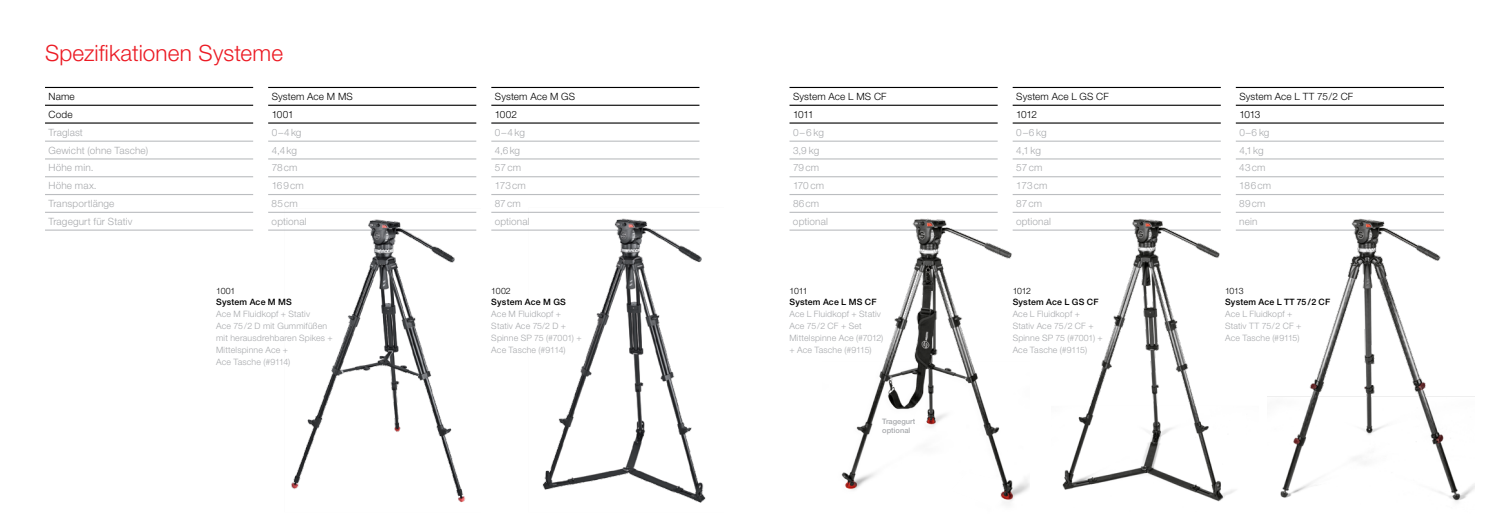
<style>
.page{position:relative;width:1489px;height:525px;background:#fff}
.page>*{position:absolute;margin:0;border:0;box-sizing:border-box;transform-origin:0 0}
.t1{font:300 22.5px "Helvetica Neue LT Pro";letter-spacing:.005em;color:#ec1b24}
.t2{font:300 10px "Helvetica Neue LT Pro";letter-spacing:.015em;color:#a7a9ac}
.t3{font:300 10px "Helvetica Neue LT Pro";letter-spacing:.01em;color:#000}
.t4{font:300 8.75px/11.9px "Helvetica Neue LT Pro";letter-spacing:.02em;color:#a7a9ac}
.t5{font:500 8.75px "Helvetica Neue LT Pro";letter-spacing:.02em;color:#000}
.t6{font:300 8.75px "Helvetica Neue LT Pro";letter-spacing:-.04em;color:#000}
.t7{font:500 7.5px/9px "Helvetica Neue LT Pro";color:#a7a9ac}
</style>
<div class="page">
<hr style="left:45px;top:140px;width:208px;height:2px;background:#bbbdc0">
<hr style="left:268px;top:140px;width:208px;height:2px;background:#bbbdc0">
<hr style="left:491px;top:140px;width:208px;height:2px;background:#bbbdc0">
<hr style="left:789px;top:140px;width:208px;height:2px;background:#bbbdc0">
<hr style="left:1012px;top:140px;width:208px;height:2px;background:#bbbdc0">
<hr style="left:1235px;top:140px;width:208px;height:2px;background:#bbbdc0">
<hr style="left:45px;top:158px;width:208px;height:1px;background:#bbbdc0">
<hr style="left:268px;top:158px;width:208px;height:1px;background:#bbbdc0">
<hr style="left:491px;top:158px;width:208px;height:1px;background:#bbbdc0">
<hr style="left:789px;top:158px;width:208px;height:1px;background:#bbbdc0">
<hr style="left:1012px;top:158px;width:208px;height:1px;background:#bbbdc0">
<hr style="left:1235px;top:158px;width:208px;height:1px;background:#bbbdc0">
<hr style="left:45px;top:176px;width:208px;height:1px;background:#bbbdc0">
<hr style="left:268px;top:176px;width:208px;height:1px;background:#bbbdc0">
<hr style="left:491px;top:176px;width:208px;height:1px;background:#bbbdc0">
<hr style="left:789px;top:176px;width:208px;height:1px;background:#bbbdc0">
<hr style="left:1012px;top:176px;width:208px;height:1px;background:#bbbdc0">
<hr style="left:1235px;top:176px;width:208px;height:1px;background:#bbbdc0">
<hr style="left:45px;top:194px;width:208px;height:1px;background:#bbbdc0">
<hr style="left:268px;top:194px;width:208px;height:1px;background:#bbbdc0">
<hr style="left:491px;top:194px;width:208px;height:1px;background:#bbbdc0">
<hr style="left:789px;top:194px;width:208px;height:1px;background:#bbbdc0">
<hr style="left:1012px;top:194px;width:208px;height:1px;background:#bbbdc0">
<hr style="left:1235px;top:194px;width:208px;height:1px;background:#bbbdc0">
<hr style="left:45px;top:212px;width:208px;height:1px;background:#bbbdc0">
<hr style="left:268px;top:212px;width:208px;height:1px;background:#bbbdc0">
<hr style="left:491px;top:212px;width:208px;height:1px;background:#bbbdc0">
<hr style="left:789px;top:212px;width:208px;height:1px;background:#bbbdc0">
<hr style="left:1012px;top:212px;width:208px;height:1px;background:#bbbdc0">
<hr style="left:1235px;top:212px;width:208px;height:1px;background:#bbbdc0">
<hr style="left:45px;top:229px;width:208px;height:1px;background:#bbbdc0">
<hr style="left:268px;top:229px;width:208px;height:1px;background:#bbbdc0">
<hr style="left:491px;top:229px;width:208px;height:1px;background:#bbbdc0">
<hr style="left:789px;top:229px;width:208px;height:1px;background:#bbbdc0">
<hr style="left:1012px;top:229px;width:208px;height:1px;background:#bbbdc0">
<hr style="left:1235px;top:229px;width:208px;height:1px;background:#bbbdc0">
<hr style="left:45px;top:87px;width:208px;height:1px;background:#000">
<hr style="left:268px;top:87px;width:208px;height:1px;background:#000">
<hr style="left:491px;top:87px;width:208px;height:1px;background:#000">
<hr style="left:789px;top:87px;width:208px;height:1px;background:#000">
<hr style="left:1012px;top:87px;width:208px;height:1px;background:#000">
<hr style="left:1235px;top:87px;width:208px;height:1px;background:#000">
<hr style="left:45px;top:105px;width:208px;height:1px;background:#000">
<hr style="left:268px;top:105px;width:208px;height:1px;background:#000">
<hr style="left:491px;top:105px;width:208px;height:1px;background:#000">
<hr style="left:789px;top:105px;width:208px;height:1px;background:#000">
<hr style="left:1012px;top:105px;width:208px;height:1px;background:#000">
<hr style="left:1235px;top:105px;width:208px;height:1px;background:#000">
<hr style="left:45px;top:122px;width:208px;height:1px;background:#000">
<hr style="left:268px;top:122px;width:208px;height:1px;background:#000">
<hr style="left:491px;top:122px;width:208px;height:1px;background:#000">
<hr style="left:789px;top:122px;width:208px;height:1px;background:#000">
<hr style="left:1012px;top:122px;width:208px;height:1px;background:#000">
<hr style="left:1235px;top:122px;width:208px;height:1px;background:#000">
<img style="left:285px;top:211px;width:192px;height:292px">
<img style="left:528px;top:211px;width:178px;height:292px">
<img style="left:822px;top:211px;width:207px;height:292px">
<img style="left:1051px;top:211px;width:207px;height:291px">
<img style="left:1267px;top:211px;width:207px;height:291px">
<h1 class="t1" style="left:45px;top:39px;width:240px">Spezifikationen Systeme</h1>
<p class="t3" style="left:49px;top:90px;width:28px">Name</p>
<p class="t3" style="left:272px;top:90px;width:83px">System Ace M MS</p>
<p class="t3" style="left:495px;top:90px;width:82px">System Ace M GS</p>
<p class="t3" style="left:793px;top:90px;width:95px">System Ace L MS CF</p>
<p class="t3" style="left:1016px;top:90px;width:94px">System Ace L GS CF</p>
<p class="t3" style="left:1239px;top:90px;width:115px">System Ace L TT 75/2 CF</p>
<p class="t3" style="left:49px;top:108px;width:26px">Code</p>
<p class="t3" style="left:272px;top:108px;width:23px">1001</p>
<p class="t3" style="left:495px;top:108px;width:24px">1002</p>
<p class="t3" style="left:793px;top:108px;width:22px">1011</p>
<p class="t3" style="left:1016px;top:108px;width:22px">1012</p>
<p class="t3" style="left:1239px;top:108px;width:23px">1013</p>
<p class="t2" style="left:49px;top:126px;width:36px">Traglast</p>
<p class="t2" style="left:272px;top:126px;width:31px">0–4kg</p>
<p class="t2" style="left:495px;top:126px;width:32px">0–4kg</p>
<p class="t2" style="left:793px;top:126px;width:32px">0–6kg</p>
<p class="t2" style="left:1016px;top:126px;width:32px">0–6kg</p>
<p class="t2" style="left:1239px;top:126px;width:32px">0–6kg</p>
<p class="t2" style="left:49px;top:144px;width:101px">Gewicht (ohne Tasche)</p>
<p class="t2" style="left:272px;top:144px;width:27px">4,4kg</p>
<p class="t2" style="left:495px;top:144px;width:27px">4,6kg</p>
<p class="t2" style="left:793px;top:144px;width:28px">3,9 kg</p>
<p class="t2" style="left:1016px;top:144px;width:26px">4,1kg</p>
<p class="t2" style="left:1239px;top:144px;width:26px">4,1kg</p>
<p class="t2" style="left:49px;top:162px;width:46px">Höhe min.</p>
<p class="t2" style="left:272px;top:162px;width:27px">78cm</p>
<p class="t2" style="left:495px;top:162px;width:28px">57cm</p>
<p class="t2" style="left:793px;top:162px;width:28px">79 cm</p>
<p class="t2" style="left:1016px;top:162px;width:28px">57cm</p>
<p class="t2" style="left:1239px;top:162px;width:28px">43cm</p>
<p class="t2" style="left:48px;top:179px;width:50px">Höhe max.</p>
<p class="t2" style="left:272px;top:179px;width:34px">169cm</p>
<p class="t2" style="left:495px;top:179px;width:33px">173cm</p>
<p class="t2" style="left:793px;top:179px;width:33px">170 cm</p>
<p class="t2" style="left:1016px;top:179px;width:33px">173cm</p>
<p class="t2" style="left:1239px;top:179px;width:33px">186cm</p>
<p class="t2" style="left:48px;top:197px;width:67px">Transportlänge</p>
<p class="t2" style="left:272px;top:197px;width:28px">85cm</p>
<p class="t2" style="left:495px;top:197px;width:27px">87cm</p>
<p class="t2" style="left:793px;top:197px;width:28px">86cm</p>
<p class="t2" style="left:1016px;top:197px;width:28px">87cm</p>
<p class="t2" style="left:1239px;top:197px;width:28px">89cm</p>
<p class="t2" style="left:48px;top:215px;width:85px">Tragegurt für Stativ</p>
<p class="t2" style="left:272px;top:215px;width:36px">optional</p>
<p class="t2" style="left:495px;top:215px;width:36px">optional</p>
<p class="t2" style="left:793px;top:215px;width:36px">optional</p>
<p class="t2" style="left:1016px;top:215px;width:36px">optional</p>
<p class="t2" style="left:1239px;top:215px;width:20px">nein</p>
<p class="t6" style="left:216px;top:285px;width:21px">1001</p>
<p class="t5" style="left:216px;top:297px;width:77px">System Ace M MS</p>
<p class="t4" style="left:216px;top:308px;width:118px">Ace M Fluidkopf + Stativ<br>Ace 75/2 D mit Gummifüßen mit herausdrehbaren Spikes +<br>Mittelspinne Ace +<br>Ace Tasche (#9114)</p>
<p class="t6" style="left:491px;top:285px;width:21px">1002</p>
<p class="t5" style="left:491px;top:297px;width:76px">System Ace M GS</p>
<p class="t4" style="left:491px;top:308px;width:92px">Ace M Fluidkopf +<br>Stativ Ace 75/2 D +<br>Spinne SP 75 (#7001) +<br>Ace Tasche (#9114)</p>
<p class="t6" style="left:789px;top:285px;width:20px">1011</p>
<p class="t5" style="left:789px;top:297px;width:88px">System Ace L MS CF</p>
<p class="t4" style="left:789px;top:308px;width:95px">Ace L Fluidkopf + Stativ<br>Ace 75/2 CF + Set<br>Mittelspinne Ace (#7012) + Ace Tasche (#9115)</p>
<p class="t7" style="left:882px;top:417px;width:35px">Tragegurt optional</p>
<p class="t6" style="left:1012px;top:285px;width:20px">1012</p>
<p class="t5" style="left:1012px;top:297px;width:87px">System Ace L GS CF</p>
<p class="t4" style="left:1012px;top:308px;width:92px">Ace L Fluidkopf +<br>Stativ Ace 75/2 CF +<br>Spinne SP 75 (#7001) +<br>Ace Tasche (#9115)</p>
<p class="t6" style="left:1224px;top:285px;width:20px">1013</p>
<p class="t5" style="left:1224px;top:297px;width:107px">System Ace L TT 75 /2 CF</p>
<p class="t4" style="left:1224px;top:308px;width:78px">Ace L Fluidkopf +<br>Stativ TT 75/2 CF +<br>Ace Tasche (#9115)</p>
</div>
